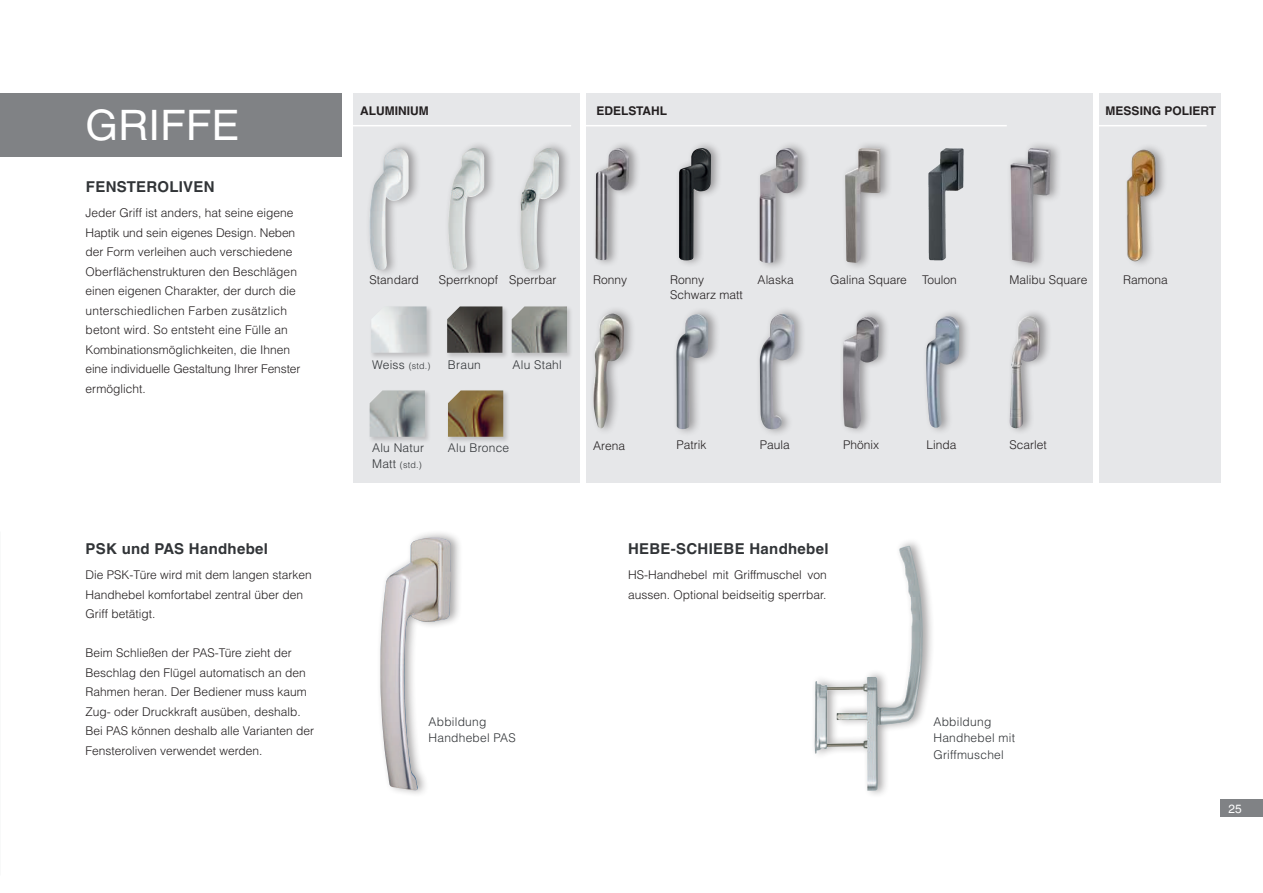
<style>
.page{position:relative;width:1263px;height:893px;background:#fff}
.page>*{position:absolute;margin:0;border:0;box-sizing:border-box;transform-origin:0 0}
.t1{font:42px "Helvetica LT Std";color:#fff}
.t2{font:700 15px "Helvetica LT Std";letter-spacing:.02em;color:#313437}
.t3{font:300 12px/19.5px "Helvetica LT Std";color:#231f20}
.t4{font:300 12px/16.5px "Helvetica LT Std";letter-spacing:.02em;color:#313437}
.t5{font:700 12px "Helvetica LT Std";color:#231f20}
.t6{font:12px "Helvetica LT Std";color:#fff}
.t7{font:300 9px "Helvetica LT Std";letter-spacing:.02em;color:#313437}
.s1{font-size:12px}
</style>
<div class="page">
<div style="left:1220px;top:799px;width:43px;height:17px;background:#808285"></div>
<div style="left:353px;top:93px;width:227px;height:389px;background:#e6e7e9"></div>
<div style="left:586px;top:93px;width:506px;height:389px;background:#e6e7e9"></div>
<div style="left:1099px;top:93px;width:121px;height:389px;background:#e6e7e9"></div>
<div style="left:0;top:94px;width:341px;height:63px;background:#808285"></div>
<div style="left:377px;top:530px;width:86px;height:268px;background:#231f20;opacity:.4"></div>
<img style="left:380px;top:537px;width:71px;height:253px">
<div style="left:811px;top:538px;width:124px;height:261px;background:#231f20;opacity:.4"></div>
<img style="left:814px;top:546px;width:109px;height:245px">
<div style="left:445px;top:305px;width:64px;height:54px;background:#231f20;opacity:.2"></div>
<img style="left:447px;top:306px;width:55px;height:47px">
<div style="left:510px;top:305px;width:64px;height:54px;background:#231f20;opacity:.2"></div>
<img style="left:512px;top:306px;width:55px;height:47px">
<div style="left:446px;top:389px;width:64px;height:54px;background:#231f20;opacity:.2"></div>
<img style="left:448px;top:390px;width:55px;height:47px">
<div style="left:369px;top:305px;width:64px;height:54px;background:#231f20;opacity:.2"></div>
<img style="left:371px;top:306px;width:55px;height:47px">
<div style="left:368px;top:389px;width:64px;height:54px;background:#231f20;opacity:.2"></div>
<img style="left:370px;top:390px;width:55px;height:47px">
<div style="left:589px;top:306px;width:47px;height:130px;background:#231f20;opacity:.4"></div>
<img style="left:592px;top:314px;width:32px;height:116px">
<div style="left:756px;top:140px;width:54px;height:131px;background:#231f20;opacity:.4"></div>
<img style="left:760px;top:148px;width:38px;height:115px">
<div style="left:841px;top:140px;width:52px;height:130px;background:#231f20;opacity:.4"></div>
<img style="left:845px;top:148px;width:36px;height:115px">
<div style="left:1007px;top:140px;width:56px;height:130px;background:#231f20;opacity:.4"></div>
<img style="left:1011px;top:148px;width:39px;height:115px">
<div style="left:672px;top:307px;width:48px;height:130px;background:#231f20;opacity:.4"></div>
<img style="left:676px;top:314px;width:32px;height:115px">
<div style="left:756px;top:306px;width:51px;height:131px;background:#231f20;opacity:.4"></div>
<img style="left:760px;top:314px;width:34px;height:116px">
<div style="left:839px;top:309px;width:52px;height:127px;background:#231f20;opacity:.4"></div>
<img style="left:842px;top:316px;width:37px;height:112px">
<div style="left:365px;top:140px;width:56px;height:138px;background:#231f20;opacity:.4"></div>
<img style="left:369px;top:148px;width:40px;height:122px">
<div style="left:444px;top:140px;width:52px;height:138px;background:#231f20;opacity:.4"></div>
<img style="left:448px;top:148px;width:36px;height:122px">
<div style="left:516px;top:140px;width:55px;height:138px;background:#231f20;opacity:.4"></div>
<img style="left:520px;top:148px;width:39px;height:122px">
<div style="left:592px;top:141px;width:49px;height:127px;background:#231f20;opacity:.4"></div>
<img style="left:595px;top:148px;width:34px;height:112px">
<div style="left:675px;top:141px;width:48px;height:127px;background:#231f20;opacity:.4"></div>
<img style="left:679px;top:148px;width:32px;height:112px">
<div style="left:922px;top:308px;width:50px;height:127px;background:#231f20;opacity:.4"></div>
<img style="left:926px;top:316px;width:33px;height:112px">
<div style="left:1006px;top:309px;width:46px;height:126px;background:#231f20;opacity:.4"></div>
<img style="left:1010px;top:316px;width:30px;height:113px">
<hr style="left:351px;top:125px;width:220px;height:1px;background:#fff">
<hr style="left:1099px;top:125px;width:107px;height:1px;background:#fff">
<hr style="left:586px;top:125px;width:421px;height:1px;background:#fff">
<img style="left:1126px;top:148px;width:38px;height:115px">
<img style="left:936px;top:148px;width:27px;height:19px">
<h1 class="t1" style="left:85px;top:101px;width:156px">GRIFFE</h1>
<p class="t2" style="left:86px;top:177px;width:130px">FENSTEROLIVEN</p>
<p class="t3" style="left:86px;top:203px;width:216px">Jeder Griff ist anders, hat seine eigene Haptik und sein eigenes Design. Neben der Form verleihen auch verschiedene Oberflächenstrukturen den Beschlägen einen eigenen Charakter, der durch die unterschiedlichen Farben zusätzlich betont wird. So entsteht eine Fülle an Kombinationsmöglichkeiten, die Ihnen eine individuelle Gestaltung Ihrer Fenster ermöglicht.</p>
<p class="t5" style="left:360px;top:103px;width:70px">ALUMINIUM</p>
<p class="t5" style="left:596px;top:103px;width:72px">EDELSTAHL</p>
<p class="t5" style="left:1106px;top:103px;width:112px">MESSING POLIERT</p>
<p class="t3" style="left:370px;top:270px;width:51px">Standard</p>
<p class="t3" style="left:439px;top:270px;width:119px">Sperrknopf Sperrbar</p>
<p class="t3" style="left:593px;top:270px;width:36px">Ronny</p>
<p class="t3" style="left:670px;top:273px;width:74px;line-height:14.4px">Ronny<br>Schwarz matt</p>
<p class="t3" style="left:758px;top:270px;width:38px">Alaska</p>
<p class="t3" style="left:830px;top:270px;width:78px">Galina Square</p>
<p class="t3" style="left:1010px;top:270px;width:79px">Malibu Square</p>
<p class="t3" style="left:922px;top:270px;width:36px">Toulon</p>
<p class="t7" style="left:372px;top:360px;width:60px"><span class="s1">Weiss</span> (std.)</p>
<p class="t4" style="left:448px;top:356px;width:34px">Braun</p>
<p class="t4" style="left:513px;top:356px;width:51px">Alu Stahl</p>
<p class="t4" style="left:372px;top:439px;width:53px">Alu Natur</p>
<p class="t7" style="left:372px;top:459px;width:51px"><span class="s1">Matt</span> (std.)</p>
<p class="t4" style="left:448px;top:439px;width:63px">Alu Bronce</p>
<p class="t3" style="left:593px;top:436px;width:33px">Arena</p>
<p class="t3" style="left:676px;top:435px;width:31px">Patrik</p>
<p class="t3" style="left:760px;top:435px;width:32px">Paula</p>
<p class="t3" style="left:843px;top:435px;width:38px">Phönix</p>
<p class="t3" style="left:926px;top:435px;width:32px">Linda</p>
<p class="t3" style="left:1010px;top:435px;width:39px">Scarlet</p>
<p class="t3" style="left:1123px;top:270px;width:46px">Ramona</p>
<p class="t2" style="left:85px;top:539px;width:184px">PSK und PAS Handhebel</p>
<p class="t2" style="left:628px;top:539px;width:202px">HEBE-SCHIEBE Handhebel</p>
<p class="t3" style="left:86px;top:565px;width:228px">Die PSK-Türe wird mit dem langen starken<br>Handhebel komfortabel zentral über den<br>Griff betätigt.</p>
<p class="t3" style="left:86px;top:643px;width:230px">Beim Schließen der PAS-Türe zieht der Beschlag den Flügel automatisch an den Rahmen heran. Der Bediener muss kaum Zug- oder Druckkraft ausüben, deshalb.<br>Bei PAS können deshalb alle Varianten der Fensteroliven verwendet werden.</p>
<p class="t4" style="left:428px;top:713px;width:89px">Abbildung<br>Handhebel PAS</p>
<p class="t3" style="left:628px;top:565px;width:200px">HS-Handhebel mit Griffmuschel von aussen. Optional beidseitig sperrbar.</p>
<p class="t4" style="left:933px;top:713px;width:83px">Abbildung<br>Handhebel mit<br>Griffmuschel</p>
<p class="t6" style="left:1228px;top:801px;width:15px">25</p>
</div>
